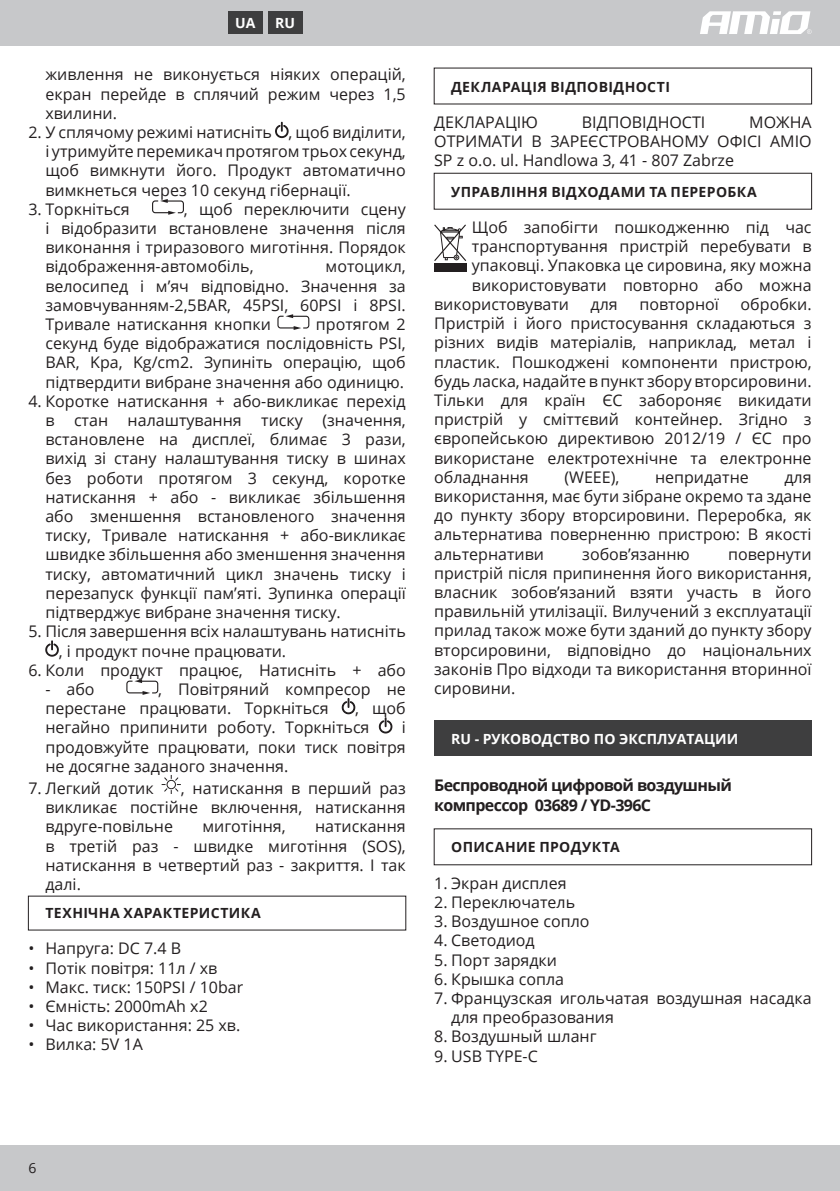
<style>
.page{position:relative;width:840px;height:1191px;background:#fff}
.page>*{position:absolute;margin:0;border:0;box-sizing:border-box;transform-origin:0 0}
.Tekst{font:16px/19.2px "Open Sans";color:#231f20;text-align:justify}
.Nazwa_produktu{font:700 16px/19.2px "Open Sans";letter-spacing:-.04em;color:#231f20}
.Nagłówek_ROZDZIAŁU{font:700 14px "Open Sans";letter-spacing:.03em;color:#231f20}
.Jezyk{font:700 14px "Open Sans";color:#fff}
.Jezyk_Ikona{font:700 14px "Open Sans";color:#fff}
.t1{font:14px "Open Sans";color:#231f20}
</style>
<div class="page">
<div style="left:0;top:0;width:839px;height:45px;background:#c7c8ca"></div>
<div style="left:0;top:1145px;width:839px;height:46px;background:#c7c8ca"></div>
<svg style="left:700px;top:11px;width:111px;height:23px"></svg>
<svg style="left:275px;top:121px;width:14px;height:17px"></svg>
<svg style="left:152px;top:199px;width:32px;height:16px"></svg>
<svg style="left:277px;top:314px;width:33px;height:16px"></svg>
<svg style="left:45px;top:640px;width:14px;height:17px"></svg>
<svg style="left:126px;top:679px;width:33px;height:16px"></svg>
<svg style="left:341px;top:698px;width:14px;height:16px"></svg>
<svg style="left:378px;top:717px;width:14px;height:16px"></svg>
<svg style="left:161px;top:775px;width:20px;height:19px"></svg>
<div style="left:433px;top:173px;width:378px;height:37px;border:1px solid #231f20"></div>
<div style="left:434px;top:720px;width:377px;height:36px;background:#3e3e3f"></div>
<svg style="left:434px;top:224px;width:32px;height:37px"></svg>
<div style="left:434px;top:263px;width:32px;height:9px;background:#231f20"></div>
<div style="left:268px;top:11px;width:34px;height:23px;background:#3e3e3f"></div>
<div style="left:228px;top:11px;width:34px;height:23px;background:#3e3e3f"></div>
<p class="Jezyk_Ikona" style="left:237px;top:13px;width:17px">ES</p>
<p class="Jezyk_Ikona" style="left:275px;top:13px;width:21px">RU</p>
<p class="Jezyk_Ikona" style="left:235px;top:13px;width:22px">UA</p>
<p class="Tekst" style="left:45px;top:64px;width:362px">живлення не виконується ніяких операцій, екран перейде в сплячий режим через 1,5 хвилини.</p>
<p class="Tekst" style="left:45px;top:122px;width:362px;text-indent:-17px">2. У сплячому режимі натисніть , щоб виділити, і утримуйте перемикач протягом трьох секунд, щоб вимкнути його. Продукт автоматично вимкнеться через 10 секунд гібернації.</p>
<p class="Tekst" style="left:28px;top:199px;width:103px">3. Торкніться</p>
<p class="Tekst" style="left:45px;top:199px;width:362px;text-indent:138px">, щоб переключити сцену і відобразити встановлене значення після виконання і триразового миготіння. Порядок відображення-автомобіль,</p>
<p class="Tekst" style="left:45px;top:256px;width:362px;text-indent:280px">мотоцикл, велосипед і м’яч відповідно. Значення за замовчуванням-2,5BAR, 45PSI, 60PSI i 8PSI.<br>Тривале натискання кнопки</p>
<p class="Tekst" style="left:45px;top:314px;width:362px;text-indent:270px">протягом 2 секунд буде відображатися послідовність PSI, BAR, Kpa, Kg/cm2. Зупиніть операцію, щоб підтвердити вибране значення або одиницю.</p>
<p class="Tekst" style="left:45px;top:391px;width:362px;text-indent:-17px">4. Коротке натискання + або-викликає перехід в стан налаштування тиску (значення, встановлене на дисплеї, блимає 3 рази, вихід зі стану налаштування тиску в шинах без роботи протягом 3 секунд, коротке натискання + або - викликає збільшення або зменшення встановленого значення тиску, Тривале натискання + або-викликає швидке збільшення або зменшення значення тиску, автоматичний цикл значень тиску і перезапуск функції пам’яті. Зупинка операції підтверджує вибране значення тиску.</p>
<p class="Tekst" style="left:59px;top:621px;width:348px;text-indent:-30px">5. Після завершення всіх налаштувань натисніть , і продукт почне працювати.</p>
<p class="Tekst" style="left:28px;top:660px;width:379px">6. Коли продукт працює, Натисніть + або</p>
<p class="Tekst" style="left:45px;top:679px;width:51px">- або</p>
<p class="Tekst" style="left:45px;top:679px;width:362px;text-indent:113px">, Повітряний компресор не перестане працювати. Торкніться</p>
<p class="Tekst" style="left:45px;top:698px;width:361px;text-indent:309px">, щоб негайно припинити роботу. Торкніться</p>
<p class="Tekst" style="left:45px;top:717px;width:362px;text-indent:356px">і продовжуйте працювати, поки тиск повітря не досягне заданого значення.</p>
<p class="Tekst" style="left:28px;top:778px;width:127px">7. Легкий дотик</p>
<p class="Tekst" style="left:45px;top:778px;width:362px;text-indent:135px">, натискання в перший раз викликає постійне включення, натискання вдруге-повільне</p>
<p class="Tekst" style="left:202px;top:816px;width:85px">миготіння,</p>
<p class="Tekst" style="left:45px;top:816px;width:362px;text-indent:269px">натискання в третій раз - швидке миготіння (SOS), натискання в четвертий раз - закриття. І так далі.</p>
<p class="Nagłówek_ROZDZIAŁU" style="left:45px;top:903px;width:217px">ТЕХНІЧНА ХАРАКТЕРИСТИКА</p>
<p class="Tekst" style="left:28px;top:938px;width:154px">• Напруга: DC 7.4 В</p>
<p class="Tekst" style="left:28px;top:957px;width:190px">• Потік повітря: 11л / хв</p>
<p class="Tekst" style="left:28px;top:977px;width:216px">• Макс. тиск: 150PSI / 10bar</p>
<p class="Tekst" style="left:28px;top:996px;width:181px">• Ємність: 2000mAh x2</p>
<p class="Tekst" style="left:28px;top:1015px;width:213px">• Час використання: 25 хв.</p>
<p class="Tekst" style="left:28px;top:1034px;width:116px">• Вилка: 5V 1A</p>
<p class="Nagłówek_ROZDZIAŁU" style="left:451px;top:77px;width:220px">ДЕКЛАРАЦІЯ ВІДПОВІДНОСТІ</p>
<p class="Tekst" style="left:434px;top:112px;width:105px">ДЕКЛАРАЦІЮ</p>
<p class="Tekst" style="left:581px;top:112px;width:125px">ВІДПОВІДНОСТІ</p>
<p class="Tekst" style="left:434px;top:112px;width:379px;text-indent:315px">МОЖНА ОТРИМАТИ В ЗАРЕЄСТРОВАНОМУ ОФІСІ AMIO SP z o.o. ul. Handlowa 3, 41 - 807 Zabrze</p>
<p class="Nagłówek_ROZDZIAŁU" style="left:451px;top:182px;width:307px">УПРАВЛІННЯ ВІДХОДАМИ ТА ПЕРЕРОБКА</p>
<p class="Tekst" style="left:471px;top:217px;width:341px">Щоб запобігти пошкодженню під час</p>
<p class="Tekst" style="left:471px;top:236px;width:341px">транспортування пристрій перебувати в</p>
<p class="Tekst" style="left:471px;top:256px;width:341px">упаковці. Упаковка це сировина, яку можна</p>
<p class="Tekst" style="left:471px;top:275px;width:341px">використовувати повторно або можна</p>
<p class="Tekst" style="left:434px;top:294px;width:136px">використовувати</p>
<p class="Tekst" style="left:590px;top:294px;width:29px">для</p>
<p class="Tekst" style="left:639px;top:294px;width:81px">повторної</p>
<p class="Tekst" style="left:434px;top:294px;width:379px;text-indent:306px">обробки.<br>Пристрій і його пристосування складаються з різних видів матеріалів, наприклад, метал і пластик. Пошкоджені компоненти пристрою, будь ласка, надайте в пункт збору вторсировини.<br>Тільки для країн ЄС забороняє викидати пристрій у сміттєвий контейнер. Згідно з європейською директивою 2012/19 / ЄС про використане електротехнічне та електронне обладнання</p>
<p class="Tekst" style="left:564px;top:467px;width:56px">(WEEE),</p>
<p class="Tekst" style="left:654px;top:467px;width:95px">непридатне</p>
<p class="Tekst" style="left:434px;top:467px;width:379px;text-indent:350px">для використання, має бути зібране окремо та здане до пункту збору вторсировини. Переробка, як альтернатива поверненню пристрою: В якості альтернативи</p>
<p class="Tekst" style="left:582px;top:544px;width:109px">зобов’язанню</p>
<p class="Tekst" style="left:434px;top:544px;width:379px;text-indent:294px">повернути пристрій після припинення його використання, власник зобов’язаний взяти участь в його правильній утилізації. Вилучений з експлуатації прилад також може бути зданий до пункту збору вторсировини, відповідно до національних законів Про відходи та використання вторинної сировини.</p>
<p class="Jezyk" style="left:451px;top:729px;width:288px">RU - РУКОВОДСТВО ПО ЭКСПЛУАТАЦИИ</p>
<p class="Nazwa_produktu" style="left:434px;top:775px;width:299px">Беспроводной цифровой воздушный компрессор 03689 / YD-396C</p>
<p class="Nagłówek_ROZDZIAŁU" style="left:451px;top:837px;width:170px">ОПИСАНИЕ ПРОДУКТА</p>
<p class="Tekst" style="left:434px;top:873px;width:134px">1. Экран дисплея</p>
<p class="Tekst" style="left:434px;top:892px;width:142px">2. Переключатель</p>
<p class="Tekst" style="left:434px;top:911px;width:157px">3. Воздушное сопло</p>
<p class="Tekst" style="left:434px;top:930px;width:102px">4. Светодиод</p>
<p class="Tekst" style="left:434px;top:949px;width:124px">5. Порт зарядки</p>
<p class="Tekst" style="left:434px;top:969px;width:131px">6. Крышка сопла</p>
<p class="Tekst" style="left:451px;top:988px;width:362px;text-indent:-17px">7. Французская игольчатая воздушная насадка для преобразования</p>
<p class="Tekst" style="left:434px;top:1026px;width:164px">8. Воздушный шланг</p>
<p class="Tekst" style="left:434px;top:1045px;width:105px">9. USB TYPE-C</p>
<p class="t1" style="left:28px;top:1158px;width:10px">6</p>
</div>
